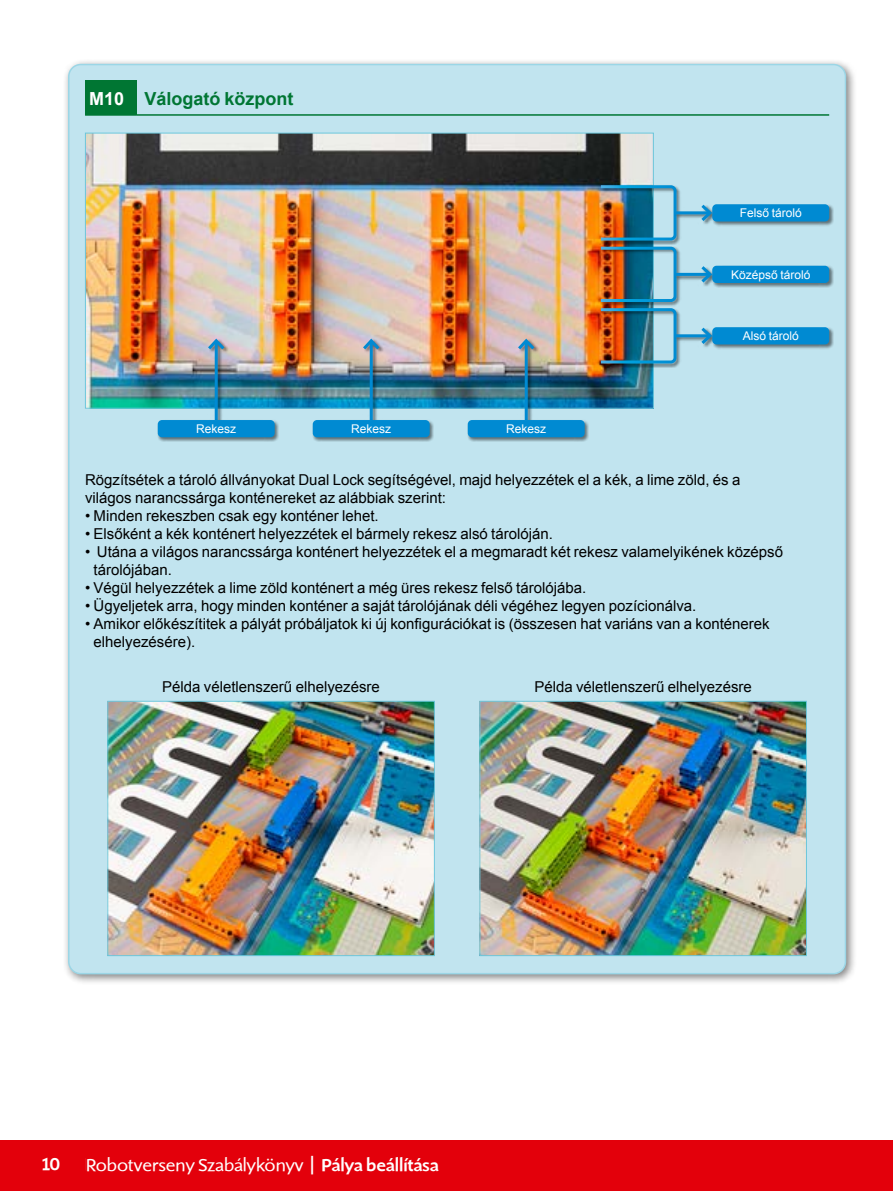
<style>
.page{position:relative;width:893px;height:1191px;background:#fff}
.page>*{position:absolute;margin:0;border:0;box-sizing:border-box;transform-origin:0 0}
.t1{font:18px "Shinn RR";color:#fff}
.t2{font:700 18px "Arial";color:#007633}
.t3{font:500 18px "Shinn RR";color:#fff}
.t4{font:15px/18px "Arial";color:#000}
.t5{font:12px "Arial";color:#fff}
.s1{color:#fff}
.s2{font-size:27px}
.s3{font-weight:500}
</style>
<div class="page">
<div style="left:0;top:1140px;width:893px;height:51px;background:#e3000b"></div>
<div style="left:63px;top:59px;width:794px;height:926px;background:#000;opacity:.5"></div>
<div style="left:69px;top:65px;width:776px;height:908px;background:#c1e4ef;border-radius:12px"></div>
<div style="left:85px;top:81px;width:51px;height:34px;background:#007633"></div>
<hr style="left:85px;top:114px;width:51px;height:2px;background:#007633">
<hr style="left:136px;top:114px;width:693px;height:2px;background:#007633">
<img style="left:87px;top:135px;width:565px;height:271px">
<img style="left:109px;top:703px;width:324px;height:251px">
<div style="left:107px;top:701px;width:328px;height:255px;border:1px solid #6cc7dc"></div>
<img style="left:481px;top:703px;width:324px;height:251px">
<div style="left:479px;top:701px;width:328px;height:255px;border:1px solid #6cc7dc"></div>
<div style="left:600px;top:185px;width:81px;height:60px;background:#000;opacity:.5"></div>
<div style="left:600px;top:246px;width:81px;height:60px;background:#000;opacity:.5"></div>
<div style="left:600px;top:308px;width:81px;height:60px;background:#000;opacity:.5"></div>
<img style="left:598px;top:184px;width:80px;height:181px">
<div style="left:675px;top:204px;width:42px;height:21px;background:#000;opacity:.5"></div>
<hr style="left:675px;top:211px;width:35px;height:3px;background:#008ad2">
<svg style="left:698px;top:204px;width:14px;height:20px"></svg>
<div style="left:208px;top:338px;width:21px;height:87px;background:#000;opacity:.5"></div>
<hr style="left:215px;top:341px;width:3px;height:79px;background:#008ad2">
<svg style="left:205px;top:336px;width:23px;height:17px"></svg>
<div style="left:363px;top:338px;width:21px;height:87px;background:#000;opacity:.5"></div>
<hr style="left:370px;top:341px;width:3px;height:79px;background:#008ad2">
<svg style="left:360px;top:336px;width:23px;height:17px"></svg>
<div style="left:518px;top:338px;width:21px;height:87px;background:#000;opacity:.5"></div>
<hr style="left:525px;top:341px;width:3px;height:79px;background:#008ad2">
<svg style="left:515px;top:336px;width:23px;height:17px"></svg>
<div style="left:675px;top:266px;width:42px;height:21px;background:#000;opacity:.5"></div>
<hr style="left:675px;top:273px;width:35px;height:3px;background:#008ad2">
<svg style="left:698px;top:266px;width:14px;height:20px"></svg>
<div style="left:675px;top:327px;width:42px;height:21px;background:#000;opacity:.5"></div>
<hr style="left:675px;top:334px;width:35px;height:3px;background:#008ad2">
<svg style="left:698px;top:327px;width:14px;height:20px"></svg>
<div style="left:712px;top:204px;width:121px;height:22px;background:#000;opacity:.5"></div>
<div style="left:712px;top:204px;width:117px;height:17px;background:#008ad2;border-radius:4px"></div>
<div style="left:157px;top:419px;width:122px;height:23px;background:#000;opacity:.5"></div>
<div style="left:158px;top:420px;width:117px;height:17px;background:#008ad2;border-radius:4px"></div>
<div style="left:312px;top:419px;width:122px;height:23px;background:#000;opacity:.5"></div>
<div style="left:313px;top:420px;width:117px;height:17px;background:#008ad2;border-radius:4px"></div>
<div style="left:467px;top:419px;width:122px;height:23px;background:#000;opacity:.5"></div>
<div style="left:468px;top:420px;width:117px;height:17px;background:#008ad2;border-radius:4px"></div>
<div style="left:712px;top:265px;width:121px;height:23px;background:#000;opacity:.5"></div>
<div style="left:712px;top:266px;width:117px;height:17px;background:#008ad2;border-radius:4px"></div>
<div style="left:712px;top:327px;width:121px;height:22px;background:#000;opacity:.5"></div>
<div style="left:712px;top:327px;width:117px;height:17px;background:#008ad2;border-radius:4px"></div>
<p class="t2" style="left:89px;top:87px;width:206px"><span class="s1">M10</span> Válogató központ</p>
<p class="t5" style="left:196px;top:421px;width:42px">Rekesz</p>
<p class="t5" style="left:351px;top:421px;width:42px">Rekesz</p>
<p class="t5" style="left:506px;top:421px;width:42px">Rekesz</p>
<p class="t5" style="left:740px;top:205px;width:64px">Felső tároló</p>
<p class="t5" style="left:731px;top:267px;width:81px">Középső tároló</p>
<p class="t5" style="left:743px;top:328px;width:58px">Alsó tároló</p>
<p class="t4" style="left:85px;top:471px;width:657px">Rögzítsétek a tároló állványokat Dual Lock segítségével, majd helyezzétek el a kék, a lime zöld, és a világos narancssárga konténereket az alábbiak szerint:</p>
<p class="t4" style="left:85px;top:507px;width:295px">• Minden rekeszben csak egy konténer lehet.</p>
<p class="t4" style="left:85px;top:525px;width:469px">• Elsőként a kék konténert helyezzétek el bármely rekesz alsó tárolóján.</p>
<p class="t4" style="left:94px;top:543px;width:691px;text-indent:-9px">• Utána a világos narancssárga konténert helyezzétek el a megmaradt két rekesz valamelyikének középső tárolójában.</p>
<p class="t4" style="left:85px;top:579px;width:503px">• Végül helyezzétek a lime zöld konténert a még üres rekesz felső tárolójába.</p>
<p class="t4" style="left:85px;top:597px;width:613px">• Ügyeljetek arra, hogy minden konténer a saját tárolójának déli végéhez legyen pozícionálva.</p>
<p class="t4" style="left:94px;top:615px;width:678px;text-indent:-9px">• Amikor előkészítitek a pályát próbáljatok ki új konfigurációkat is (összesen hat variáns van a konténerek elhelyezésére).</p>
<p class="t4" style="left:162px;top:678px;width:219px">Példa véletlenszerű elhelyezésre</p>
<p class="t4" style="left:534px;top:678px;width:219px">Példa véletlenszerű elhelyezésre</p>
<p class="t3" style="left:43px;top:1152px;width:19px">10</p>
<p class="t1" style="left:136px;top:1153px;width:230px">Game Rulebook <span class="s2">I</span> <span class="s3">Field Setup</span></p>
<p class="t1" style="left:86px;top:1154px;width:354px">Robotverseny Szabálykönyv <span class="s2">I</span> <span class="s3">Pálya beállítása</span></p>
</div>
